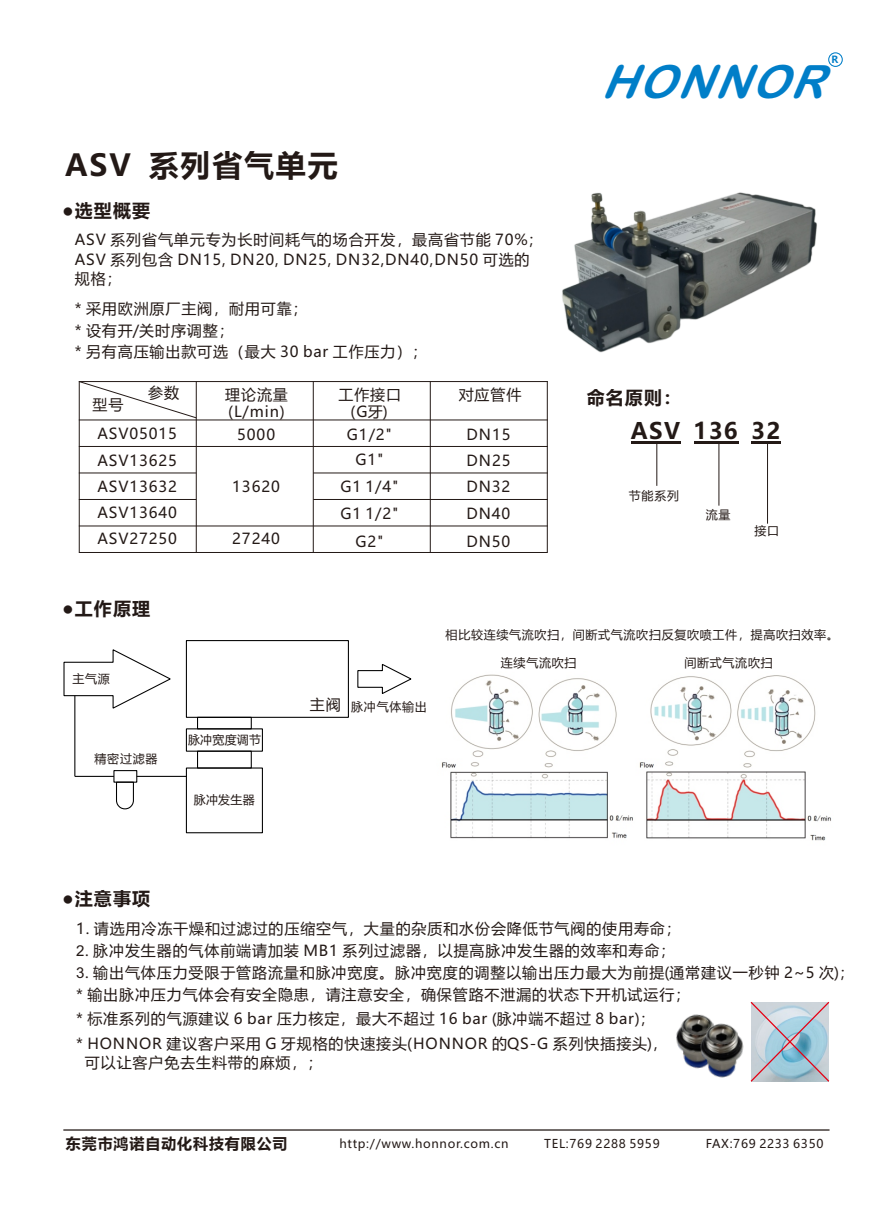
<style>
.page{position:relative;width:893px;height:1212px;background:#fff}
.page>*{position:absolute;margin:0;border:0;box-sizing:border-box;transform-origin:0 0}
.t1{font:italic 45.9px "Arial Rounded MT Bold";color:#007ec8}
.t2{font:700 30px "Microsoft Ya Hei";letter-spacing:.06em;color:#231916}
.t3{font:700 22.5px "Microsoft Ya Hei";letter-spacing:.06em;color:#231916}
.t4{font:700 18px "Microsoft Ya Hei";letter-spacing:.06em;color:#231916}
.t5{font:15px/26.2px "Microsoft Ya Hei";letter-spacing:.06em;color:#231916}
.t6{font:700 15px "Microsoft Ya Hei";letter-spacing:.06em;color:#231916}
.t7{font:12px "Microsoft Ya Hei";letter-spacing:.06em;color:#231916}
.t8{font:700 9.75px "Microsoft Ya Hei";color:#007ec8}
.s1{font-family:"Arial"}
</style>
<div class="page">
<hr style="left:79px;top:381px;width:1px;height:171px;background:#231916">
<hr style="left:196px;top:381px;width:1px;height:171px;background:#231916">
<hr style="left:313px;top:381px;width:1px;height:171px;background:#231916">
<hr style="left:430px;top:381px;width:1px;height:171px;background:#231916">
<hr style="left:547px;top:381px;width:1px;height:171px;background:#231916">
<hr style="left:79px;top:552px;width:469px;height:1px;background:#231916">
<hr style="left:79px;top:525px;width:469px;height:1px;background:#231916">
<hr style="left:79px;top:499px;width:117px;height:1px;background:#231916">
<hr style="left:313px;top:499px;width:235px;height:1px;background:#231916">
<hr style="left:79px;top:472px;width:117px;height:1px;background:#231916">
<hr style="left:313px;top:472px;width:235px;height:1px;background:#231916">
<hr style="left:79px;top:446px;width:469px;height:1px;background:#231916">
<hr style="left:79px;top:419px;width:469px;height:1px;background:#231916">
<hr style="left:79px;top:381px;width:469px;height:1px;background:#231916">
<svg style="left:78px;top:381px;width:119px;height:38px"></svg>
<hr style="left:718px;top:443px;width:1px;height:63px;background:#231916">
<hr style="left:767px;top:443px;width:1px;height:81px;background:#231916">
<img style="left:676px;top:1014px;width:68px;height:64px">
<img style="left:441px;top:674px;width:390px;height:167px">
<img style="left:425px;top:52px;width:418px;height:436px">
<svg style="left:63px;top:649px;width:108px;height:61px"></svg>
<div style="left:186px;top:640px;width:163px;height:78px;border:1px solid #000"></div>
<div style="left:197px;top:717px;width:55px;height:12px;border:1px solid #000"></div>
<div style="left:186px;top:728px;width:77px;height:24px;border:1px solid #000"></div>
<div style="left:197px;top:751px;width:55px;height:17px;border:1px solid #000"></div>
<div style="left:186px;top:767px;width:77px;height:66px;border:1px solid #000"></div>
<hr style="left:74px;top:696px;width:1px;height:80px;background:#000">
<hr style="left:75px;top:776px;width:39px;height:1px;background:#000">
<div style="left:113px;top:770px;width:24px;height:13px;border:1px solid #000"></div>
<hr style="left:137px;top:776px;width:49px;height:1px;background:#000">
<svg style="left:115px;top:781px;width:19px;height:29px"></svg>
<svg style="left:357px;top:664px;width:55px;height:30px"></svg>
<hr style="left:63px;top:1129px;width:766px;height:1px;background:#231916">
<svg style="left:750px;top:1001px;width:80px;height:81px;background:#b5c5d1"></svg>
<h2 class="t2" style="left:65px;top:152px;width:274px">ASV 系列省气单元</h2>
<p class="t4" style="left:62px;top:203px;width:90px">●选型概要</p>
<p class="t5" style="left:75px;top:231px;width:470px;line-height:19.8px">ASV 系列省气单元专为长时间耗气的场合开发，最高省节能 70%；<br>ASV 系列包含 DN15, DN20, DN25, DN32,DN40,DN50 可选的规格；</p>
<p class="t5" style="left:75px;top:299px;width:354px;line-height:21.8px">* 采用欧洲原厂主阀，耐用可靠；<br>* 设有开/关时序调整；<br>* 另有高压输出款可选（最大 30 bar 工作压力）；</p>
<p class="t5" style="left:93px;top:393px;width:32px">型号</p>
<p class="t5" style="left:148px;top:380px;width:32px">参数</p>
<p class="t5" style="left:225px;top:383px;width:64px">理论流量</p>
<p class="t5" style="left:338px;top:383px;width:64px">工作接口</p>
<p class="t5" style="left:459px;top:383px;width:64px">对应管件</p>
<p class="t5" style="left:97px;top:422px;width:81px;text-align:justify">ASV05015<br>ASV13625<br>ASV13632<br>ASV13640<br>ASV27250</p>
<p class="t5" style="left:228px;top:399px;width:58px">(L/min)</p>
<p class="t5" style="left:351px;top:399px;width:39px">(G牙)</p>
<p class="t5" style="left:237px;top:423px;width:39px">5000</p>
<p class="t5" style="left:232px;top:475px;width:49px">13620</p>
<p class="t5" style="left:347px;top:424px;width:47px;line-height:25px;text-align:center">G1/2"<br>G1"</p>
<p class="t5" style="left:340px;top:474px;width:60px;line-height:26.7px">G1 1/4"<br>G1 1/2"</p>
<p class="t5" style="left:355px;top:530px;width:30px">G2"</p>
<p class="t5" style="left:466px;top:423px;width:46px;line-height:25.7px;text-align:justify">DN15<br>DN25<br>DN32</p>
<p class="t5" style="left:466px;top:501px;width:45px;line-height:27.6px">DN40<br>DN50</p>
<p class="t5" style="left:232px;top:527px;width:49px">27240</p>
<p class="t4" style="left:62px;top:600px;width:90px">●工作原理</p>
<p class="t8" style="left:832px;top:55px;width:8px">R</p>
<h1 class="t1" style="left:601px;top:65px;width:241px">HONNOR</h1>
<p class="t4" style="left:587px;top:390px;width:96px">命名原则：</p>
<h3 class="t3" style="left:631px;top:421px;width:151px">ASV 136 32</h3>
<p class="t7" style="left:629px;top:490px;width:52px">节能系列</p>
<p class="t7" style="left:706px;top:509px;width:26px">流量</p>
<p class="t7" style="left:754px;top:526px;width:26px">接口</p>
<p class="t7" style="left:446px;top:629px;width:395px">相比较连续气流吹扫，间断式气流吹扫反复吹喷工件，提高吹扫效率。</p>
<p class="t7" style="left:72px;top:673px;width:39px">主气源</p>
<p class="t7" style="left:95px;top:753px;width:64px">精密过滤器</p>
<p class="t7" style="left:188px;top:735px;width:75px">脉冲宽度调节</p>
<p class="t7" style="left:194px;top:795px;width:62px">脉冲发生器</p>
<p class="t5" style="left:310px;top:692px;width:32px">主阀</p>
<p class="t7" style="left:351px;top:701px;width:77px">脉冲气体输出</p>
<p class="t7" style="left:501px;top:657px;width:77px">连续气流吹扫</p>
<p class="t7" style="left:684px;top:657px;width:90px">间断式气流吹扫</p>
<p class="t4" style="left:62px;top:890px;width:90px">●注意事项</p>
<p class="t5" style="left:76px;top:917px;width:606px">1. 请选用冷冻干燥和过滤过的压缩空气，大量的杂质和水份会降低节气阀的使用寿命；</p>
<p class="t5" style="left:76px;top:938px;width:601px"><span class="s1">2</span>. 脉冲发生器的气体前端请加装 MB1 系列过滤器，以提高脉冲发生器的效率和寿命；</p>
<p class="t5" style="left:76px;top:962px;width:779px;line-height:23.5px"><span class="s1">3</span>. 输出气体压力受限于管路流量和脉冲宽度。脉冲宽度的调整以输出压力最大为前提(通常建议一秒钟 2~5 次)；* 输出脉冲压力气体会有安全隐患，请注意安全，确保管路不泄漏的状态下开机试运行；<br>* 标准系列的气源建议 6 bar 压力核定，最大不超过 16 bar (脉冲端不超过 8 bar)；<br>* HONNOR 建议客户采用 G 牙规格的快速接头(HONNOR 的QS-G 系列快插接头)，</p>
<p class="t5" style="left:85px;top:1051px;width:239px">可以让客户免去生料带的麻烦，；</p>
<p class="t6" style="left:66px;top:1137px;width:223px">东莞市鸿诺自动化科技有限公司</p>
<p class="t7" style="left:339px;top:1138px;width:171px">http://www.honnor.com.cn</p>
<p class="t7" style="left:544px;top:1138px;width:117px">TEL:769 2288 5959</p>
<p class="t7" style="left:706px;top:1138px;width:119px">FAX:769 2233 6350</p>
</div>
